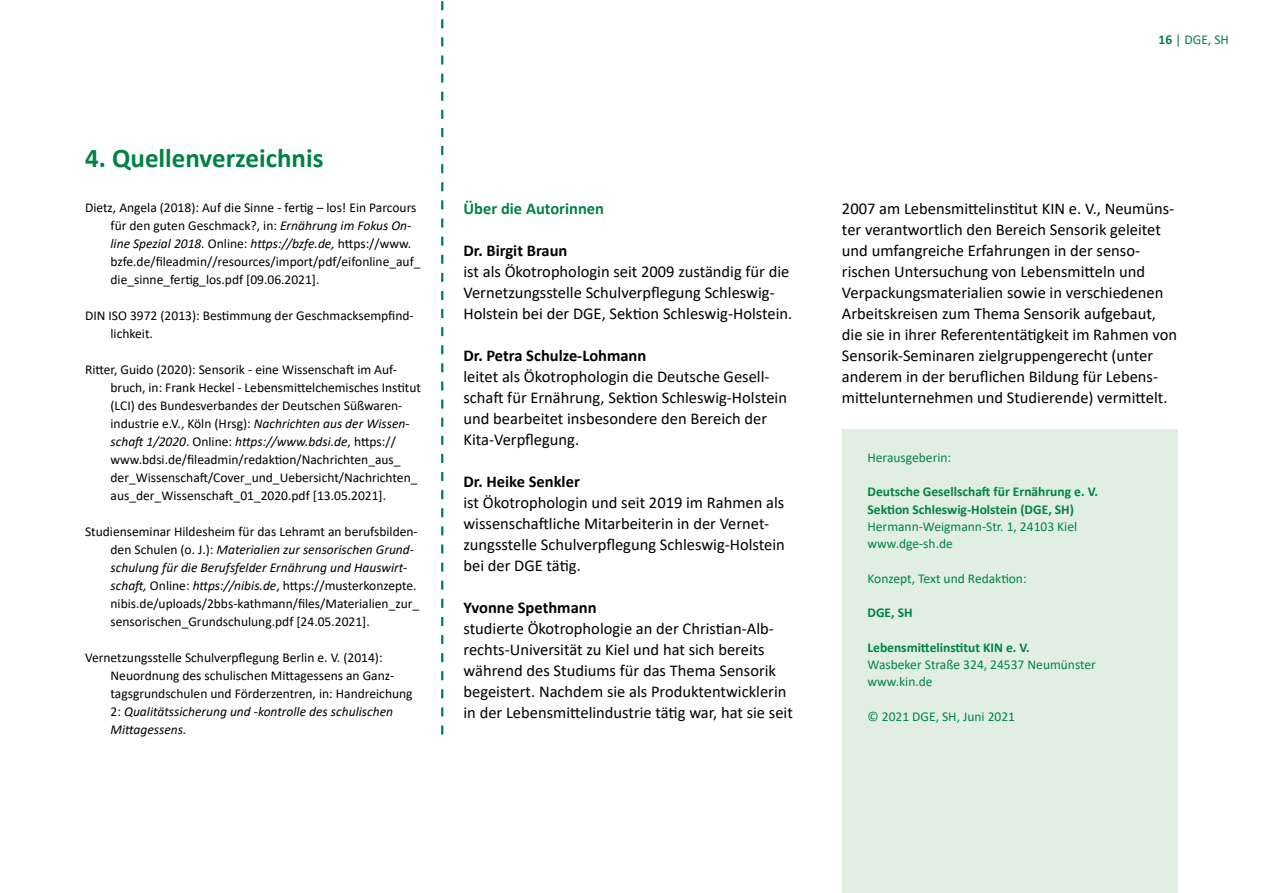
<style>
.page{position:relative;width:1263px;height:893px;background:#fff}
.page>*{position:absolute;margin:0;border:0;box-sizing:border-box;transform-origin:0 0}
.t1{font:700 27px "Calibri";color:#008244}
.t2{font:16.5px/21px "Calibri";color:#000}
.t3{font:700 16.5px "Calibri";color:#000}
.t4{font:700 16.5px "Calibri";color:#008244}
.t5{font:13.5px/18px "Calibri";color:#000}
.t6{font:13.5px "Calibri";color:#008244}
.t7{font:700 13.5px "Calibri";color:#008244}
.s1{font-style:italic}
.s2{font-weight:700}
</style>
<div class="page">
<div style="left:842px;top:429px;width:336px;height:464px;background:#e1efe2"></div>
<svg style="left:441px;top:1px;width:2px;height:734px"></svg>
<p class="t1" style="left:85px;top:139px;width:240px">4. Quellenverzeichnis</p>
<p class="t5" style="left:111px;top:198px;width:311px;text-indent:-26px">Dietz, Angela (2018): Auf die Sinne - fertig – los! Ein Parcours für den guten Geschmack?, in: <span class="s1">Ernährung im Fokus On&shy;line Spezial 2018.</span> Online: <span class="s1">https://bzfe.de,</span> https://www. bzfe.de/fileadmin//resources/import/pdf/eifonline_auf_ die_sinne_fertig_los.pdf [09.06.2021].</p>
<p class="t5" style="left:111px;top:306px;width:305px;text-indent:-26px">DIN ISO 3972 (2013): Bestimmung der Geschmacksempfind&shy;lichkeit.</p>
<p class="t5" style="left:111px;top:360px;width:312px;text-indent:-26px">Ritter, Guido (2020): Sensorik - eine Wissenschaft im Auf&shy;bruch, in: Frank Heckel - Lebensmittelchemisches Institut (LCI) des Bundesverbandes der Deutschen Süßwaren&shy;industrie e.V., Köln (Hrsg): <span class="s1">Nachrichten aus der Wissen&shy;schaft 1/2020</span>. Online: <span class="s1">https://www.bdsi.de</span>, https:// www.bdsi.de/fileadmin/redaktion/Nachrichten_aus_ der_Wissenschaft/Cover_und_Uebersicht/Nachrichten_ aus_der_Wissenschaft_01_2020.pdf [13.05.2021].</p>
<p class="t5" style="left:111px;top:522px;width:310px;text-indent:-26px">Studienseminar Hildesheim für das Lehramt an berufsbilden&shy;den Schulen (o. J.): <span class="s1">Materialien zur sensorischen Grund&shy;schulung für die Berufsfelder Ernährung und Hauswirt&shy;schaft,</span> Online: <span class="s1">https://nibis.de</span>, https://musterkonzepte. nibis.de/uploads/2bbs-kathmann/files/Materialien_zur_ sensorischen_Grundschulung.pdf [24.05.2021].</p>
<p class="t5" style="left:111px;top:648px;width:304px;text-indent:-26px">Vernetzungsstelle Schulverpflegung Berlin e. V. (2014):<br>Neuordnung des schulischen Mittagessens an Ganz&shy;tagsgrundschulen und Förderzentren, in: Handreichung 2: <span class="s1">Qualitätssicherung und -kontrolle des schulischen Mittagessens.</span></p>
<p class="t4" style="left:463px;top:197px;width:142px">Über die Autorinnen</p>
<p class="t3" style="left:463px;top:239px;width:105px">Dr. Birgit Braun</p>
<p class="t2" style="left:463px;top:261px;width:330px">ist als Ökotrophologin seit 2009 zuständig für die<br>Vernetzungsstelle Schulverpflegung Schleswig-<br>Holstein bei der DGE, Sektion Schleswig-Holstein.</p>
<p class="t3" style="left:463px;top:344px;width:184px">Dr. Petra Schulze-Lohmann</p>
<p class="t2" style="left:463px;top:366px;width:325px">leitet als Ökotrophologin die Deutsche Gesell&shy;schaft für Ernährung, Sektion Schleswig-Holstein und bearbeitet insbesondere den Bereich der Kita-Verpflegung.</p>
<p class="t3" style="left:463px;top:470px;width:118px">Dr. Heike Senkler</p>
<p class="t2" style="left:463px;top:492px;width:323px">ist Ökotrophologin und seit 2019 im Rahmen als wissenschaftliche Mitarbeiterin in der Vernet&shy;zungsstelle Schulverpflegung Schleswig-Holstein bei der DGE tätig.</p>
<p class="t3" style="left:463px;top:596px;width:135px">Yvonne Spethmann</p>
<p class="t2" style="left:463px;top:618px;width:331px">studierte Ökotrophologie an der Christian-Alb&shy;rechts-Universität zu Kiel und hat sich bereits während des Studiums für das Thema Sensorik begeistert. Nachdem sie als Produktentwicklerin in der Lebensmittelindustrie tätig war, hat sie seit</p>
<p class="t6" style="left:1158px;top:30px;width:72px"><span class="s2">16</span> | DGE, SH</p>
<p class="t2" style="left:842px;top:198px;width:337px">2007 am Lebensmittelinstitut KIN e. V., Neumüns&shy;ter verantwortlich den Bereich Sensorik geleitet und umfangreiche Erfahrungen in der senso&shy;rischen Untersuchung von Lebensmitteln und Verpackungsmaterialien sowie in verschiedenen Arbeitskreisen zum Thema Sensorik aufgebaut, die sie in ihrer Referententätigkeit im Rahmen von Sensorik-Seminaren zielgruppengerecht (unter anderem in der beruflichen Bildung für Lebens&shy;mittelunternehmen und Studierende) vermittelt.</p>
<p class="t6" style="left:867px;top:448px;width:85px">Herausgeberin:</p>
<p class="t7" style="left:867px;top:482px;width:232px">Deutsche Gesellschaft für Ernährung e. V.</p>
<p class="t7" style="left:867px;top:500px;width:208px">Sektion Schleswig-Holstein (DGE, SH)</p>
<p class="t6" style="left:867px;top:517px;width:211px">Hermann-Weigmann-Str. 1, 24103 Kiel</p>
<p class="t6" style="left:867px;top:534px;width:87px">www.dge-sh.de</p>
<p class="t6" style="left:867px;top:569px;width:161px">Konzept, Text und Redaktion:</p>
<p class="t7" style="left:867px;top:603px;width:47px">DGE, SH</p>
<p class="t7" style="left:867px;top:638px;width:164px">Lebensmittelinstitut KIN e. V.</p>
<p class="t6" style="left:867px;top:655px;width:230px">Wasbeker Straße 324, 24537 Neumünster</p>
<p class="t6" style="left:867px;top:672px;width:67px">www.kin.de</p>
<p class="t6" style="left:867px;top:707px;width:149px">© 2021 DGE, SH, Juni 2021</p>
</div>
